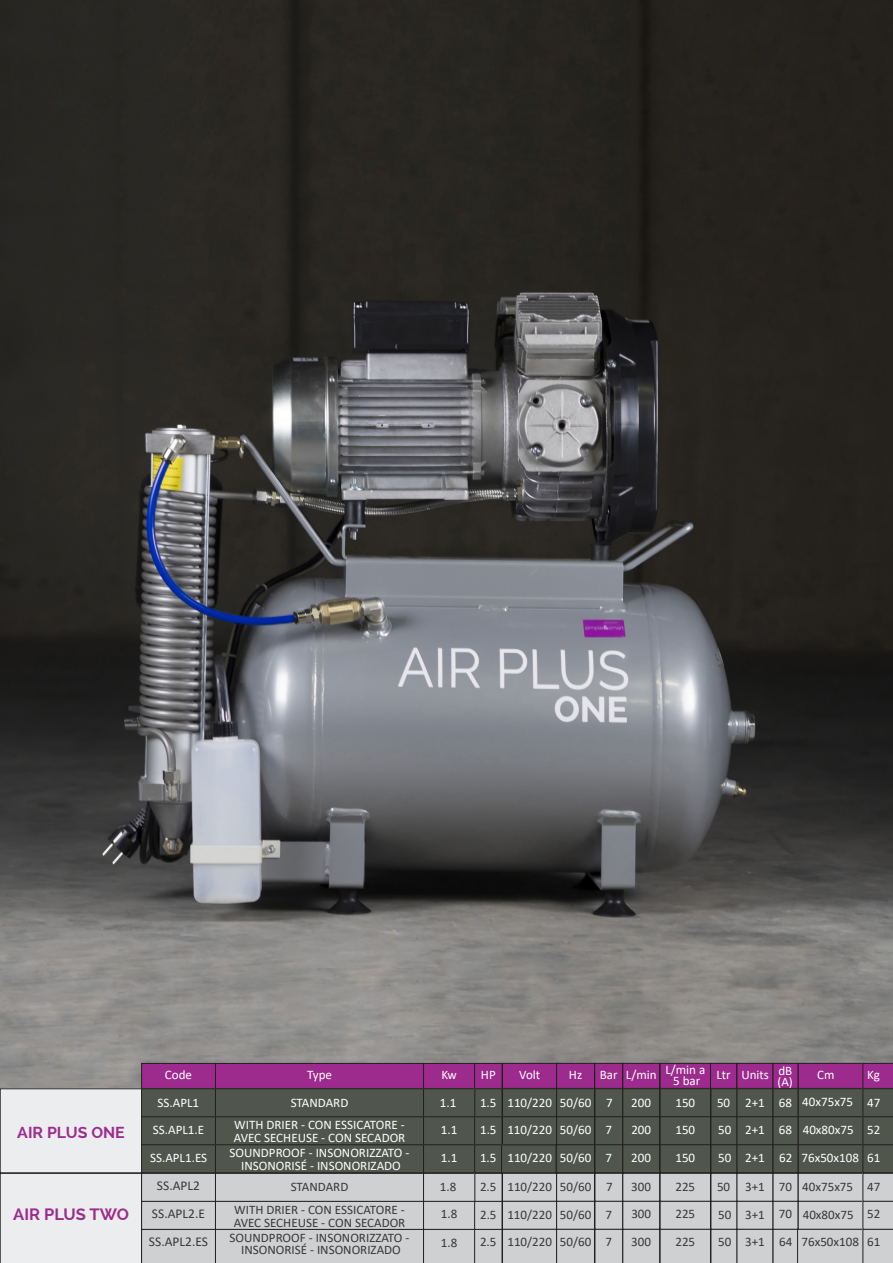
<style>
.page{position:relative;width:893px;height:1263px;background:#fff}
.page>*{position:absolute;margin:0;border:0;box-sizing:border-box;transform-origin:0 0}
.t1{font:700 16.5px "Raleway";color:#9c2c8d}
.t2{font:700 15.9px "Raleway";color:#9c2c8d}
.t3{font:13.5px "Calibri";color:#373839}
.t4{font:13.05px "Calibri";color:#fff}
.t5{font:13.05px "Calibri";color:#373839}
</style>
<div class="page">
<img style="left:0;top:0;width:893px;height:1063px">
<svg style="left:0;top:1063px;width:893px;height:200px;background:#989097"></svg>
<p class="t2" style="left:17px;top:1123px;width:109px">AIR PLUS ONE</p>
<p class="t1" style="left:13px;top:1205px;width:117px">AIR PLUS TWO</p>
<p class="t4" style="left:165px;top:1065px;width:29px">Code</p>
<p class="t4" style="left:307px;top:1066px;width:26px">Type</p>
<p class="t4" style="left:441px;top:1066px;width:17px">Kw</p>
<p class="t4" style="left:481px;top:1066px;width:16px">HP</p>
<p class="t4" style="left:519px;top:1065px;width:23px">Volt</p>
<p class="t4" style="left:569px;top:1065px;width:15px">Hz</p>
<p class="t4" style="left:600px;top:1065px;width:19px">Bar</p>
<p class="t4" style="left:626px;top:1065px;width:32px">L/min</p>
<p class="t4" style="left:665px;top:1060px;width:41px">L/min a</p>
<p class="t4" style="left:673px;top:1072px;width:29px">5 bar</p>
<p class="t4" style="left:158px;top:1093px;width:43px">SS.APL1</p>
<p class="t4" style="left:153px;top:1120px;width:53px">SS.APL1.E</p>
<p class="t4" style="left:150px;top:1148px;width:59px">SS.APL1.ES</p>
<p class="t3" style="left:157px;top:1176px;width:45px">SS.APL2</p>
<p class="t3" style="left:152px;top:1204px;width:55px">SS.APL2.E</p>
<p class="t3" style="left:149px;top:1232px;width:61px">SS.APL2.ES</p>
<p class="t4" style="left:291px;top:1093px;width:59px">STANDARD</p>
<p class="t4" style="left:234px;top:1116px;width:172px">WITH DRIER - CON ESSICATORE -</p>
<p class="t4" style="left:234px;top:1128px;width:173px">AVEC SECHEUSE - CON SECADOR</p>
<p class="t4" style="left:230px;top:1143px;width:181px">SOUNDPROOF - INSONORIZZATO -</p>
<p class="t4" style="left:241px;top:1156px;width:161px">INSONORISÉ - INSONORIZADO</p>
<p class="t5" style="left:291px;top:1178px;width:59px">STANDARD</p>
<p class="t5" style="left:234px;top:1200px;width:172px">WITH DRIER - CON ESSICATORE -</p>
<p class="t5" style="left:234px;top:1213px;width:173px">AVEC SECHEUSE - CON SECADOR</p>
<p class="t5" style="left:230px;top:1228px;width:181px">SOUNDPROOF - INSONORIZZATO -</p>
<p class="t5" style="left:241px;top:1241px;width:161px">INSONORISÉ - INSONORIZADO</p>
<p class="t4" style="left:440px;top:1093px;width:18px">1.1</p>
<p class="t4" style="left:441px;top:1120px;width:18px">1.1</p>
<p class="t4" style="left:441px;top:1148px;width:18px">1.1</p>
<p class="t5" style="left:440px;top:1178px;width:18px">1.8</p>
<p class="t5" style="left:441px;top:1205px;width:18px">1.8</p>
<p class="t5" style="left:441px;top:1233px;width:18px">1.8</p>
<p class="t4" style="left:480px;top:1093px;width:18px">1.5</p>
<p class="t4" style="left:480px;top:1121px;width:18px">1.5</p>
<p class="t4" style="left:480px;top:1148px;width:18px">1.5</p>
<p class="t5" style="left:480px;top:1178px;width:18px">2.5</p>
<p class="t5" style="left:480px;top:1205px;width:18px">2.5</p>
<p class="t5" style="left:480px;top:1233px;width:18px">2.5</p>
<p class="t4" style="left:507px;top:1093px;width:46px">110/220</p>
<p class="t4" style="left:507px;top:1121px;width:46px">110/220</p>
<p class="t4" style="left:507px;top:1148px;width:46px">110/220</p>
<p class="t5" style="left:507px;top:1178px;width:46px">110/220</p>
<p class="t5" style="left:507px;top:1205px;width:46px">110/220</p>
<p class="t5" style="left:507px;top:1233px;width:46px">110/220</p>
<p class="t4" style="left:560px;top:1093px;width:33px">50/60</p>
<p class="t4" style="left:560px;top:1120px;width:33px">50/60</p>
<p class="t4" style="left:560px;top:1148px;width:33px">50/60</p>
<p class="t5" style="left:560px;top:1178px;width:33px">50/60</p>
<p class="t5" style="left:560px;top:1205px;width:33px">50/60</p>
<p class="t5" style="left:560px;top:1233px;width:33px">50/60</p>
<p class="t4" style="left:606px;top:1093px;width:8px">7</p>
<p class="t4" style="left:606px;top:1120px;width:8px">7</p>
<p class="t4" style="left:606px;top:1148px;width:8px">7</p>
<p class="t5" style="left:606px;top:1178px;width:8px">7</p>
<p class="t5" style="left:606px;top:1205px;width:8px">7</p>
<p class="t5" style="left:606px;top:1233px;width:8px">7</p>
<p class="t4" style="left:631px;top:1093px;width:21px">200</p>
<p class="t4" style="left:631px;top:1120px;width:21px">200</p>
<p class="t4" style="left:631px;top:1148px;width:21px">200</p>
<p class="t5" style="left:631px;top:1178px;width:21px">300</p>
<p class="t5" style="left:631px;top:1205px;width:21px">300</p>
<p class="t5" style="left:631px;top:1233px;width:21px">300</p>
<p class="t4" style="left:675px;top:1093px;width:21px">150</p>
<p class="t4" style="left:675px;top:1120px;width:21px">150</p>
<p class="t4" style="left:675px;top:1148px;width:21px">150</p>
<p class="t5" style="left:675px;top:1178px;width:21px">225</p>
<p class="t5" style="left:675px;top:1205px;width:21px">225</p>
<p class="t5" style="left:675px;top:1233px;width:21px">225</p>
<p class="t4" style="left:717px;top:1065px;width:16px">Ltr</p>
<p class="t4" style="left:741px;top:1065px;width:29px">Units</p>
<p class="t4" style="left:717px;top:1093px;width:15px">50</p>
<p class="t4" style="left:718px;top:1120px;width:15px">50</p>
<p class="t4" style="left:718px;top:1148px;width:15px">50</p>
<p class="t5" style="left:717px;top:1178px;width:15px">50</p>
<p class="t5" style="left:718px;top:1205px;width:15px">50</p>
<p class="t5" style="left:718px;top:1233px;width:15px">50</p>
<p class="t4" style="left:745px;top:1093px;width:21px">2+1</p>
<p class="t4" style="left:745px;top:1120px;width:21px">2+1</p>
<p class="t4" style="left:745px;top:1148px;width:21px">2+1</p>
<p class="t5" style="left:745px;top:1178px;width:21px">3+1</p>
<p class="t5" style="left:745px;top:1205px;width:21px">3+1</p>
<p class="t5" style="left:745px;top:1233px;width:21px">3+1</p>
<p class="t4" style="left:778px;top:1061px;width:15px">dB</p>
<p class="t4" style="left:777px;top:1073px;width:17px">(A)</p>
<p class="t4" style="left:779px;top:1093px;width:15px">68</p>
<p class="t4" style="left:779px;top:1120px;width:15px">68</p>
<p class="t4" style="left:779px;top:1148px;width:15px">62</p>
<p class="t5" style="left:779px;top:1178px;width:15px">70</p>
<p class="t5" style="left:779px;top:1205px;width:15px">70</p>
<p class="t5" style="left:779px;top:1233px;width:15px">64</p>
<p class="t4" style="left:817px;top:1065px;width:19px">Cm</p>
<p class="t4" style="left:867px;top:1065px;width:14px">Kg</p>
<p class="t4" style="left:802px;top:1093px;width:52px">40x75x75</p>
<p class="t4" style="left:803px;top:1120px;width:52px">40x80x75</p>
<p class="t4" style="left:801px;top:1148px;width:59px">76x50x108</p>
<p class="t5" style="left:802px;top:1178px;width:52px">40x75x75</p>
<p class="t5" style="left:803px;top:1205px;width:52px">40x80x75</p>
<p class="t5" style="left:801px;top:1233px;width:59px">76x50x108</p>
<p class="t4" style="left:867px;top:1093px;width:15px">47</p>
<p class="t4" style="left:867px;top:1120px;width:15px">52</p>
<p class="t4" style="left:867px;top:1148px;width:15px">61</p>
<p class="t5" style="left:867px;top:1178px;width:15px">47</p>
<p class="t5" style="left:867px;top:1205px;width:15px">52</p>
<p class="t5" style="left:867px;top:1233px;width:15px">61</p>
</div>
